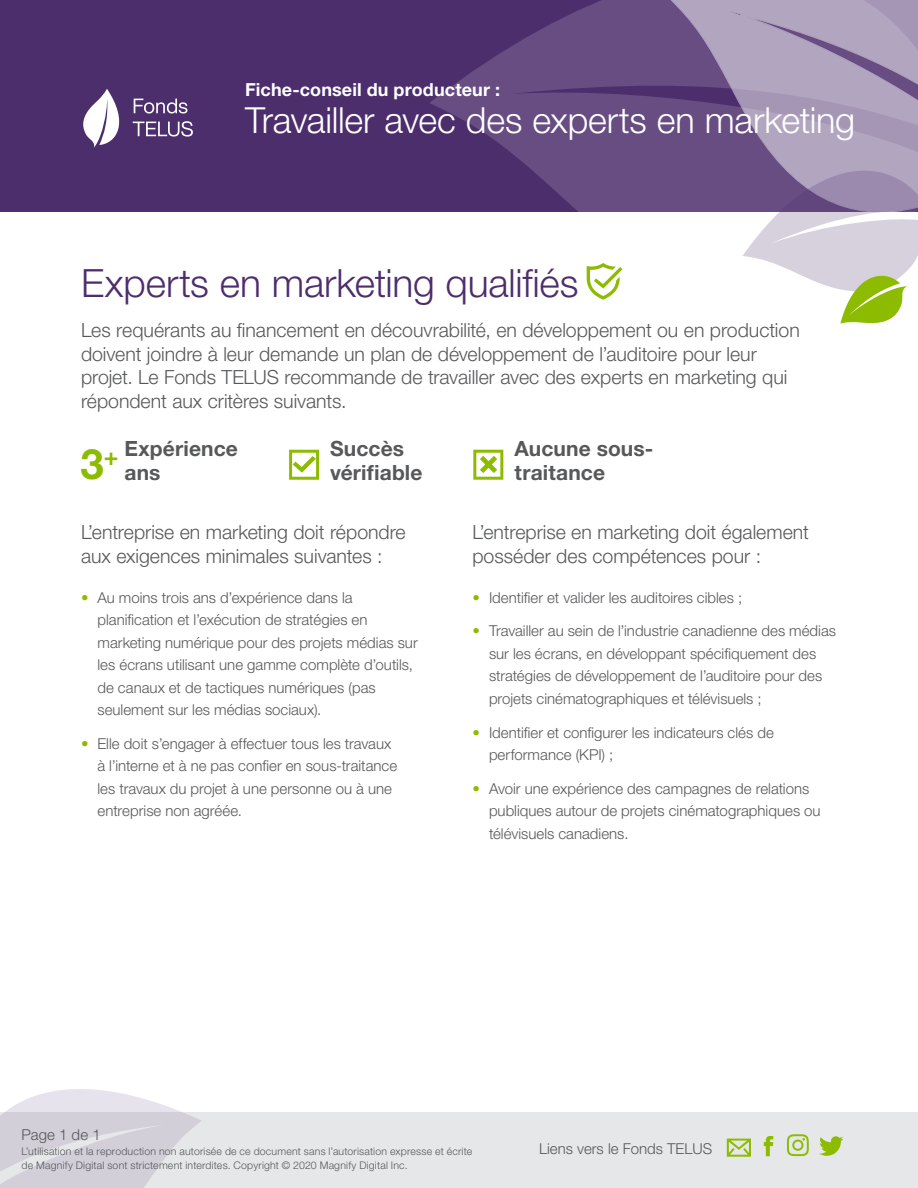
<style>
.page{position:relative;width:918px;height:1188px;background:#fff}
.page>*{position:absolute;margin:0;border:0;box-sizing:border-box;transform-origin:0 0}
.Subhead{font:700 42px "Helvetica Neue LT Std";color:#8dbb00}
.Heading{font:300 39px "Helvetica Neue LT Std";letter-spacing:-.005em;color:#4d2e6d}
.Sheet_Title{font:300 36px "Helvetica Neue LT Std";letter-spacing:-.005em;color:#fff}
.Subhead-2{font:700 24.45px "Helvetica Neue LT Std";color:#8dbb00}
.Subhead-3{font:700 21px/24px "Helvetica Neue LT Std";letter-spacing:.005em;color:#57585a}
.Intro{font:300 19.5px/23.4px "Helvetica Neue LT Std";color:#57585a}
.t1{font:700 18px "Helvetica Neue LT Std";letter-spacing:.005em;color:#fff}
.Sheet_Title-2{font:300 15px/22.5px "Helvetica Neue LT Std";color:#57585a}
.Sheet_Title-3{font:300 10.5px/13.5px "Helvetica Neue LT Std";letter-spacing:.02em;color:#57585a}
.s1{color:#8dbb00}
</style>
<div class="page">
<div style="left:0;top:1112px;width:918px;height:76px;background:#e6e7e9"></div>
<div style="left:0;top:0;width:918px;height:212px;background:#4d2e6d"></div>
<svg style="left:430px;top:0;width:237px;height:282px;fill:#674d82"></svg>
<svg style="left:669px;top:0;width:249px;height:212px;background:#9786aa"></svg>
<svg style="left:742px;top:169px;width:176px;height:155px"></svg>
<svg style="left:83px;top:89px;width:110px;height:59px"></svg>
<svg style="left:727px;top:1139px;width:24px;height:18px"></svg>
<svg style="left:819px;top:1136px;width:24px;height:20px"></svg>
<svg style="left:764px;top:1136px;width:9px;height:20px"></svg>
<svg style="left:787px;top:1134px;width:22px;height:22px"></svg>
<svg style="left:587px;top:263px;width:35px;height:37px"></svg>
<svg style="left:0;top:1089px;width:201px;height:99px"></svg>
<svg style="left:289px;top:450px;width:30px;height:30px"></svg>
<svg style="left:473px;top:450px;width:30px;height:30px"></svg>
<p class="t1" style="left:245px;top:79px;width:256px">Fiche-conseil du producteur :</p>
<p class="Sheet_Title" style="left:245px;top:98px;width:612px">Travailler avec des experts en marketing</p>
<p class="Heading" style="left:81px;top:259px;width:499px">Experts en marketing qualifiés</p>
<p class="Intro" style="left:81px;top:318px;width:720px">Les requérants au financement en découvrabilité, en développement ou en production doivent joindre à leur demande un plan de développement de l’auditoire pour leur projet. Le Fonds TELUS recommande de travailler avec des experts en marketing qui répondent aux critères suivants.</p>
<p class="Subhead-3" style="left:124px;top:436px;width:115px">Expérience ans</p>
<p class="Subhead-3" style="left:330px;top:436px;width:94px">Succès vérifiable</p>
<p class="Subhead-3" style="left:515px;top:436px;width:140px">Aucune sous-</p>
<p class="Subhead" style="left:80px;top:438px;width:25px">3</p>
<p class="Subhead-2" style="left:104px;top:441px;width:16px">+</p>
<p class="Subhead-3" style="left:515px;top:460px;width:92px">traitance</p>
<p class="Intro" style="left:81px;top:520px;width:326px">L’entreprise en marketing doit répondre aux exigences minimales suivantes :</p>
<p class="Intro" style="left:472px;top:520px;width:338px">L’entreprise en marketing doit également posséder des compétences pour :</p>
<p class="Sheet_Title-2" style="left:98px;top:586px;width:322px;text-indent:-17px"><span class="s1">•</span> Au moins trois ans d’expérience dans la planification et l’exécution de stratégies en marketing numérique pour des projets médias sur les écrans utilisant une gamme complète d’outils, de canaux et de tactiques numériques (pas seulement sur les médias sociaux).</p>
<p class="Sheet_Title-2" style="left:98px;top:732px;width:301px;text-indent:-17px"><span class="s1">•</span> Elle doit s’engager à effectuer tous les travaux à l’interne et à ne pas confier en sous-traitance les travaux du projet à une personne ou à une entreprise non agréée.</p>
<p class="Sheet_Title-2" style="left:472px;top:586px;width:271px"><span class="s1">•</span> Identifier et valider les auditoires cibles ;</p>
<p class="Sheet_Title-2" style="left:489px;top:619px;width:349px;text-indent:-17px"><span class="s1">•</span> Travailler au sein de l’industrie canadienne des médias sur les écrans, en développant spécifiquement des stratégies de développement de l’auditoire pour des projets cinématographiques et télévisuels ;</p>
<p class="Sheet_Title-2" style="left:489px;top:721px;width:286px;text-indent:-17px"><span class="s1">•</span> Identifier et configurer les indicateurs clés de performance (KPI) ;</p>
<p class="Sheet_Title-2" style="left:489px;top:777px;width:333px;text-indent:-17px"><span class="s1">•</span> Avoir une expérience des campagnes de relations publiques autour de projets cinématographiques ou télévisuels canadiens.</p>
<p class="Sheet_Title-2" style="left:22px;top:1123px;width:81px">Page 1 de 1</p>
<p class="Sheet_Title-3" style="left:22px;top:1144px;width:452px">L’utilisation et la reproduction non autorisée de ce document sans l’autorisation expresse et écrite de Magnify Digital sont strictement interdites. Copyright © 2020 Magnify Digital Inc.</p>
<p class="Sheet_Title-2" style="left:539px;top:1137px;width:175px">Liens vers le Fonds TELUS</p>
</div>
